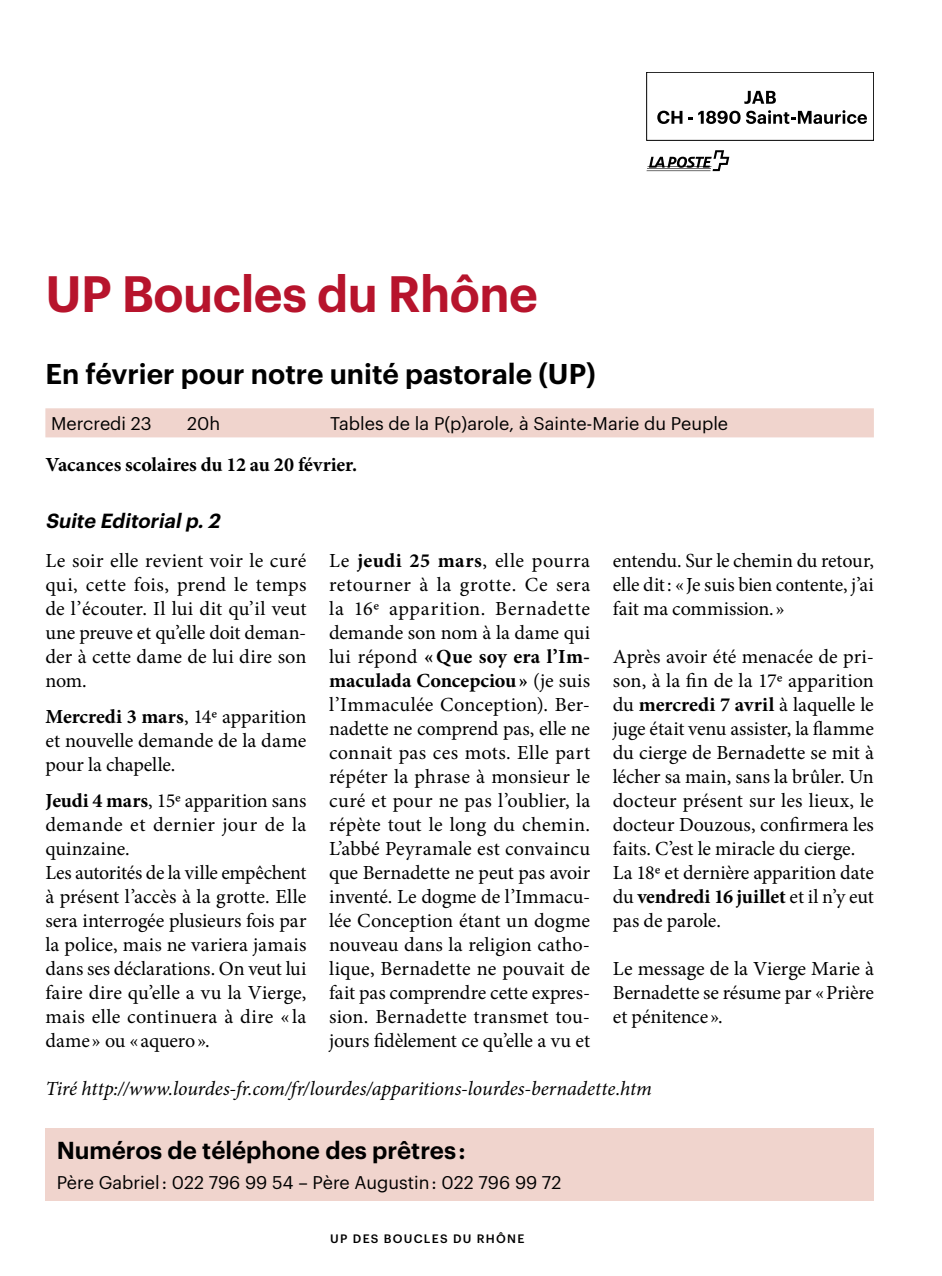
<style>
.page{position:relative;width:942px;height:1276px;background:#fff}
.page>*{position:absolute;margin:0;border:0;box-sizing:border-box;transform-origin:0 0}
.t1{font:600 50px "Graphik";letter-spacing:-.01em;color:#b7142c}
.t2{font:600 28px "Graphik";color:#000}
.t3{font:600 24px "Graphik";color:#000}
.t4{font:20px/24px "Minion Pro";color:#000;text-align:justify}
.t5{font:italic 20px "Minion Pro";letter-spacing:-.005em;color:#000}
.t6{font:700 20px "Minion Pro";color:#000}
.t7{font:italic 600 20px "Graphik";color:#000}
.t8{font:18px "Graphik";color:#000}
.t9{font:500 12px "Graphik";letter-spacing:.105em;color:#000}
.s1{font-weight:700}
</style>
<div class="page">
<svg style="left:744px;top:91px;width:31px;height:13px"></svg>
<svg style="left:657px;top:111px;width:25px;height:13px"></svg>
<svg style="left:698px;top:110px;width:168px;height:14px"></svg>
<div style="left:646px;top:72px;width:227px;height:69px;border:1px solid #000"></div>
<hr style="left:646px;top:170px;width:64px;height:1px;background:#000">
<svg style="left:647px;top:150px;width:82px;height:21px"></svg>
<hr style="left:646px;top:168px;width:64px;height:1px;background:#000">
<div style="left:45px;top:1128px;width:828px;height:72px;background:#f0d4cd"></div>
<div style="left:45px;top:408px;width:828px;height:29px;background:#f0d4cd"></div>
<h1 class="t1" style="left:45px;top:256px;width:494px">UP Boucles du Rhône</h1>
<h2 class="t2" style="left:45px;top:352px;width:551px">En février pour notre unité pastorale (UP)</h2>
<p class="t8" style="left:51px;top:410px;width:102px">Mercredi 23</p>
<p class="t8" style="left:187px;top:410px;width:34px">20h</p>
<p class="t8" style="left:330px;top:410px;width:399px">Tables de la P(p)arole, à Sainte-Marie du Peuple</p>
<p class="t6" style="left:45px;top:450px;width:313px">Vacances scolaires du 12 au 20 février.</p>
<p class="t7" style="left:45px;top:505px;width:180px">Suite Editorialp.2</p>
<p class="t4" style="left:45px;top:548px;width:262px">Le soir elle revient voir le curé qui, cette fois, prend le temps de l’écouter. Il lui dit qu’il veut une preuve et qu’elle doit deman&shy;der à cette dame de lui dire son nom.</p>
<p class="t4" style="left:45px;top:704px;width:262px"><span class="s1">Mercredi 3 mars</span>, 14e apparition et nouvelle demande de la dame pour la chapelle.</p>
<p class="t4" style="left:45px;top:788px;width:262px;text-align:left"><span class="s1">Jeudi 4 mars</span>, 15e apparition sans demande et dernier jour de la quinzaine.<br>Les autorités de la ville empêchent à présent l’accès à la grotte. Elle sera interrogée plusieurs fois par la police, mais ne variera jamais dans ses déclarations. On veut lui faire dire qu’elle a vu la Vierge, mais elle continuera à dire « la dame» ou «aquero».</p>
<p class="t4" style="left:329px;top:548px;width:262px">Le <span class="s1">jeudi 25 mars</span>, elle pourra retourner à la grotte. Ce sera la 16e apparition. Bernadette demande son nom à la dame qui lui répond <span class="s1">«Que soy era l’Im&shy;maculada Concepciou»</span> (je suis l’Immaculée Conception). Ber&shy;nadette ne comprend pas, elle ne connait pas ces mots. Elle part répéter la phrase à monsieur le curé et pour ne pas l’oublier, la répète tout le long du chemin.<br>L’abbé Peyramale est convaincu que Bernadette ne peut pas avoir inventé. Le dogme de l’Immacu&shy;lée Conception étant un dogme nouveau dans la religion catho&shy;lique, Bernadette ne pouvait de fait pas comprendre cette expres&shy;sion. Bernadette transmet tou&shy;jours fidèlement ce qu’elle a vu et</p>
<p class="t4" style="left:612px;top:548px;width:262px">entendu. Sur le chemin du retour, elle dit: «Je suis bien contente, j’ai fait ma commission.»</p>
<p class="t4" style="left:612px;top:644px;width:262px;text-align:left">Après avoir été menacée de pri&shy;son, à la fin de la 17e apparition du <span class="s1">mercredi 7 avril</span> à laquelle le juge était venu assister, la flamme du cierge de Bernadette se mit à lécher sa main, sans la brûler. Un docteur présent sur les lieux, le docteur Douzous, confirmera les faits. C’est le miracle du cierge.<br>La 18e et dernière apparition date du <span class="s1">vendredi 16 juillet</span> et il n’y eut pas de parole.</p>
<p class="t4" style="left:612px;top:956px;width:262px">Le message de la Vierge Marie à Bernadette se résume par «Prière et pénitence».</p>
<p class="t5" style="left:45px;top:1074px;width:608px">Tiré http://www.lourdes-fr.com/fr/lourdes/apparitions-lourdes-bernadette.htm</p>
<p class="t3" style="left:57px;top:1132px;width:410px">Numéros de téléphone des prêtres :</p>
<p class="t8" style="left:57px;top:1169px;width:506px">Père Gabriel : 022 796 99 54 – Père Augustin : 022 796 99 72</p>
<p class="t9" style="left:330px;top:1229px;width:196px">UP DES BOUCLES DU RHÔNE</p>
</div>
